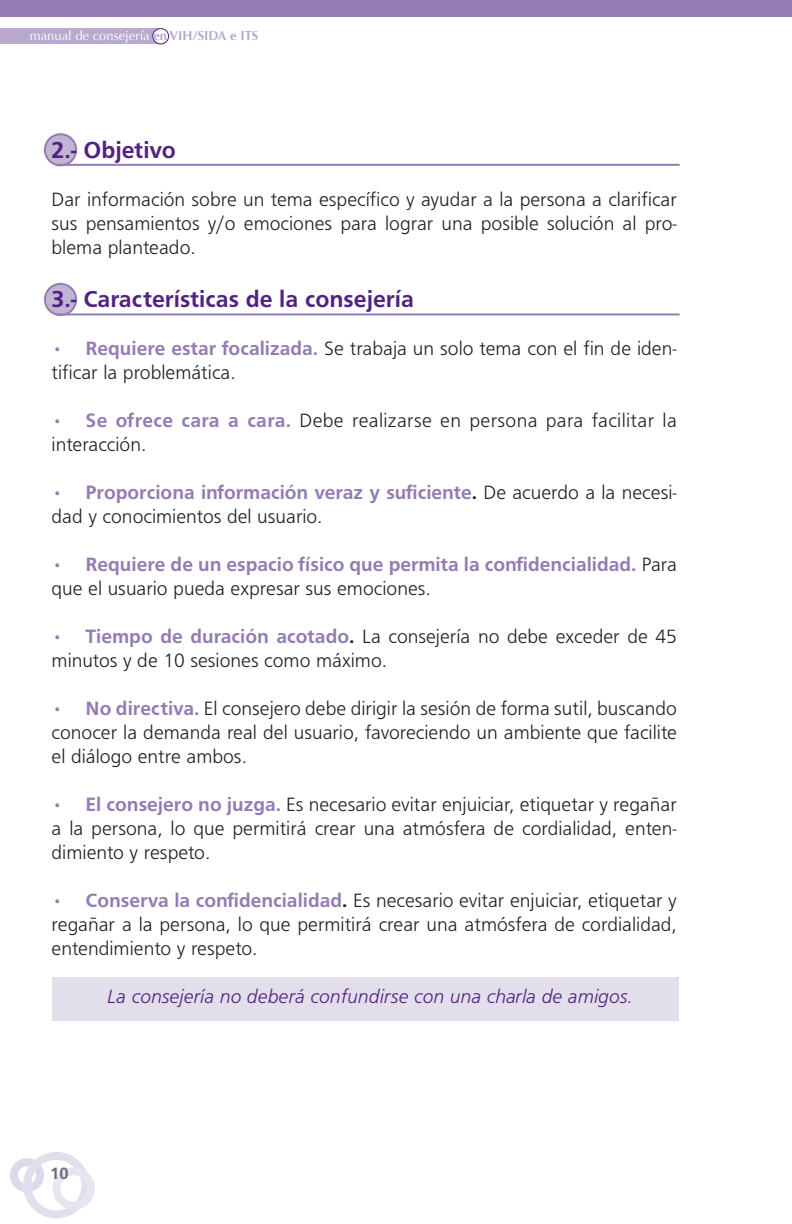
<style>
.page{position:relative;width:792px;height:1224px;background:#fff}
.page>*{position:absolute;margin:0;border:0;box-sizing:border-box;transform-origin:0 0}
.t1{font:24px "Frugal Sans Bold DTC";color:#52227f}
.t2{font:20px/24px "Frugal Sans Light DTC";color:#231f20;text-align:justify}
.t3{font:20px "Frugal Sans Bold DTC";color:#947cb2}
.t4{font:20px "Frugal Sans Light Italic DTC";color:#52227f}
.t5{font:17px "Frugal Sans Bold DTC";color:#6c6d70}
.t6{font:13px "Optima";color:#fff}
.s1{font-weight:700;color:#b8a9cd}
.s2{font-family:"Frugal Sans Bold DTC";color:#947cb2}
.s3{color:#231f20}
.s4{font-family:"Frugal Sans Light DTC";color:#231f20}
.s5{font-family:"Frugal Sans Bold DTC"}
</style>
<div class="page">
<div style="left:10px;top:1158px;width:34px;height:34px;border:8px solid #ded8e9;border-radius:50%"></div>
<div style="left:0;top:29px;width:160px;height:15px;background:#b8a9cd"></div>
<div style="left:153px;top:29px;width:16px;height:15px;background:#fff;border-radius:50%"></div>
<div style="left:153px;top:28px;width:16px;height:16px;border:1px solid #52227f;border-radius:50%"></div>
<div style="left:23px;top:1152px;width:67px;height:66px;border:8px solid #e3deec;border-radius:50%"></div>
<div style="left:52px;top:1167px;width:43px;height:43px;border:8px solid #e9e5f0;border-radius:50%"></div>
<div style="left:0;top:0;width:792px;height:17px;background:#947cb2"></div>
<div style="left:52px;top:978px;width:627px;height:43px;background:#e3deec"></div>
<div style="left:45px;top:284px;width:31px;height:31px;background:#c1b5d4;border-radius:50%"></div>
<div style="left:44px;top:283px;width:33px;height:33px;border:2px solid #947cb2;border-radius:50%"></div>
<hr style="left:56px;top:313px;width:624px;height:2px;background:#947cb2">
<div style="left:45px;top:134px;width:31px;height:31px;background:#c1b5d4;border-radius:50%"></div>
<div style="left:44px;top:133px;width:33px;height:33px;border:2px solid #947cb2;border-radius:50%"></div>
<hr style="left:56px;top:164px;width:624px;height:2px;background:#947cb2">
<p class="t6" style="left:30px;top:28px;width:230px">manual de consejería <span class="s1">en VIH/SIDA e ITS</span></p>
<p class="t1" style="left:52px;top:136px;width:126px">2.- Objetivo</p>
<p class="t2" style="left:52px;top:187px;width:627px">Dar información sobre un tema específico y ayudar a la persona a clarificar sus pensamientos y/o emociones para lograr una posible solución al pro&shy;blema planteado.</p>
<p class="t1" style="left:52px;top:285px;width:364px">3.- Características de la consejería</p>
<p class="t2" style="left:52px;top:336px;width:627px"><span class="s2">• Requiere estar focalizada.</span> Se trabaja un solo tema con el fin de iden&shy;tificar la problemática.</p>
<p class="t2" style="left:52px;top:408px;width:627px"><span class="s2">• Se ofrece cara a cara.</span> Debe realizarse en persona para facilitar la interacción.</p>
<p class="t3" style="left:52px;top:480px;width:627px">• Proporciona información veraz y suficiente<span class="s3">.</span> <span class="s4">De acuerdo a la necesi-</span></p>
<p class="t2" style="left:52px;top:504px;width:273px">dad y conocimientos del usuario.</p>
<p class="t3" style="left:52px;top:552px;width:627px">• Requiere de un espacio físico que permita la confidencialidad. <span class="s4">Para</span></p>
<p class="t2" style="left:52px;top:576px;width:381px">que el usuario pueda expresar sus emociones.</p>
<p class="t2" style="left:52px;top:624px;width:627px"><span class="s2">• Tiempo de duración acotado</span><span class="s5">.</span> La consejería no debe exceder de 45 minutos y de 10 sesiones como máximo.</p>
<p class="t2" style="left:52px;top:696px;width:627px"><span class="s2">• No directiva.</span> El consejero debe dirigir la sesión de forma sutil, buscando conocer la demanda real del usuario, favoreciendo un ambiente que facilite el diálogo entre ambos.</p>
<p class="t2" style="left:52px;top:792px;width:627px"><span class="s2">• El consejero no juzga.</span> Es necesario evitar enjuiciar, etiquetar y regañar a la persona, lo que permitirá crear una atmósfera de cordialidad, enten&shy;dimiento y respeto.</p>
<p class="t2" style="left:52px;top:888px;width:627px"><span class="s2">• Conserva la confidencialidad</span><span class="s5">.</span> Es necesario evitar enjuiciar, etiquetar y regañar a la persona, lo que permitirá crear una atmósfera de cordialidad, entendimiento y respeto.</p>
<p class="t4" style="left:107px;top:985px;width:527px">La consejería no deberá confundirse con una charla de amigos.</p>
<p class="t5" style="left:50px;top:1164px;width:20px">10</p>
</div>
